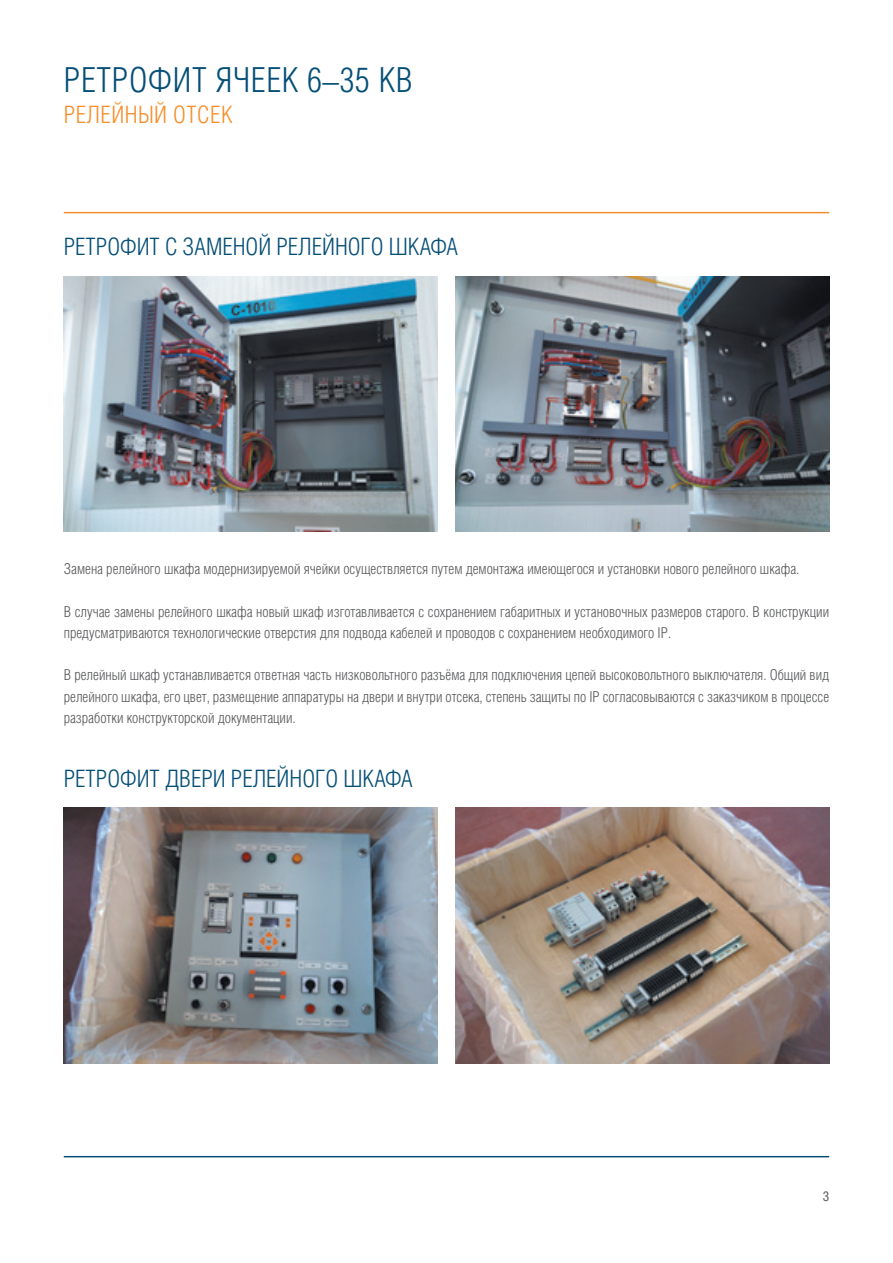
<style>
.page{position:relative;width:893px;height:1263px;background:#fff}
.page>*{position:absolute;margin:0;border:0;box-sizing:border-box;transform-origin:0 0}
.t1{font:300 34.5px "Helios Cond";letter-spacing:.02em;color:#054f77}
.t2{font:300 24px "Helios Cond";color:#054f77}
.t3{font:300 24px "Helios Cond";letter-spacing:.02em;color:#f68f2b}
.t4{font:300 15px/21.3px "Helios Cond";color:#57585a}
.t5{font:13.5px "Helios Cond";color:#57585a}
</style>
<div class="page">
<hr style="left:64px;top:212px;width:765px;height:1px;background:#f68f2b">
<hr style="left:64px;top:1156px;width:765px;height:1px;background:#054f77">
<img style="left:64px;top:276px;width:374px;height:255px">
<img style="left:64px;top:808px;width:374px;height:255px">
<img style="left:455px;top:808px;width:374px;height:255px">
<img style="left:455px;top:276px;width:374px;height:255px">
<h1 class="t1" style="left:64px;top:67px;width:351px">РЕТРОФИТ ЯЧЕЕК 6–35 КВ</h1>
<h2 class="t3" style="left:64px;top:106px;width:170px">РЕЛЕЙНЫЙ ОТСЕК</h2>
<h2 class="t2" style="left:64px;top:238px;width:396px">РЕТРОФИТ С ЗАМЕНОЙ РЕЛЕЙНОГО ШКАФА</h2>
<p class="t4" style="left:64px;top:559px;width:737px">Замена релейного шкафа модернизируемой ячейки осуществляется путем демонтажа имеющегося и установки нового релейного шкафа.</p>
<p class="t4" style="left:64px;top:602px;width:767px">В случае замены релейного шкафа новый шкаф изготавливается с сохранением габаритных и установочных размеров старого. В конструкции предусматриваются технологические отверстия для подвода кабелей и проводов с сохранением необходимого IP.</p>
<p class="t4" style="left:64px;top:666px;width:767px;text-align:justify">В релейный шкаф устанавливается ответная часть низковольтного разъёма для подключения цепей высоковольтного выключателя. Общий вид релейного шкафа, его цвет, размещение аппаратуры на двери и внутри отсека, степень защиты по IP согласовываются с заказчиком в процессе разработки конструкторской документации.</p>
<h2 class="t2" style="left:64px;top:770px;width:350px">РЕТРОФИТ ДВЕРИ РЕЛЕЙНОГО ШКАФА</h2>
<p class="t5" style="left:823px;top:1192px;width:8px">3</p>
</div>
